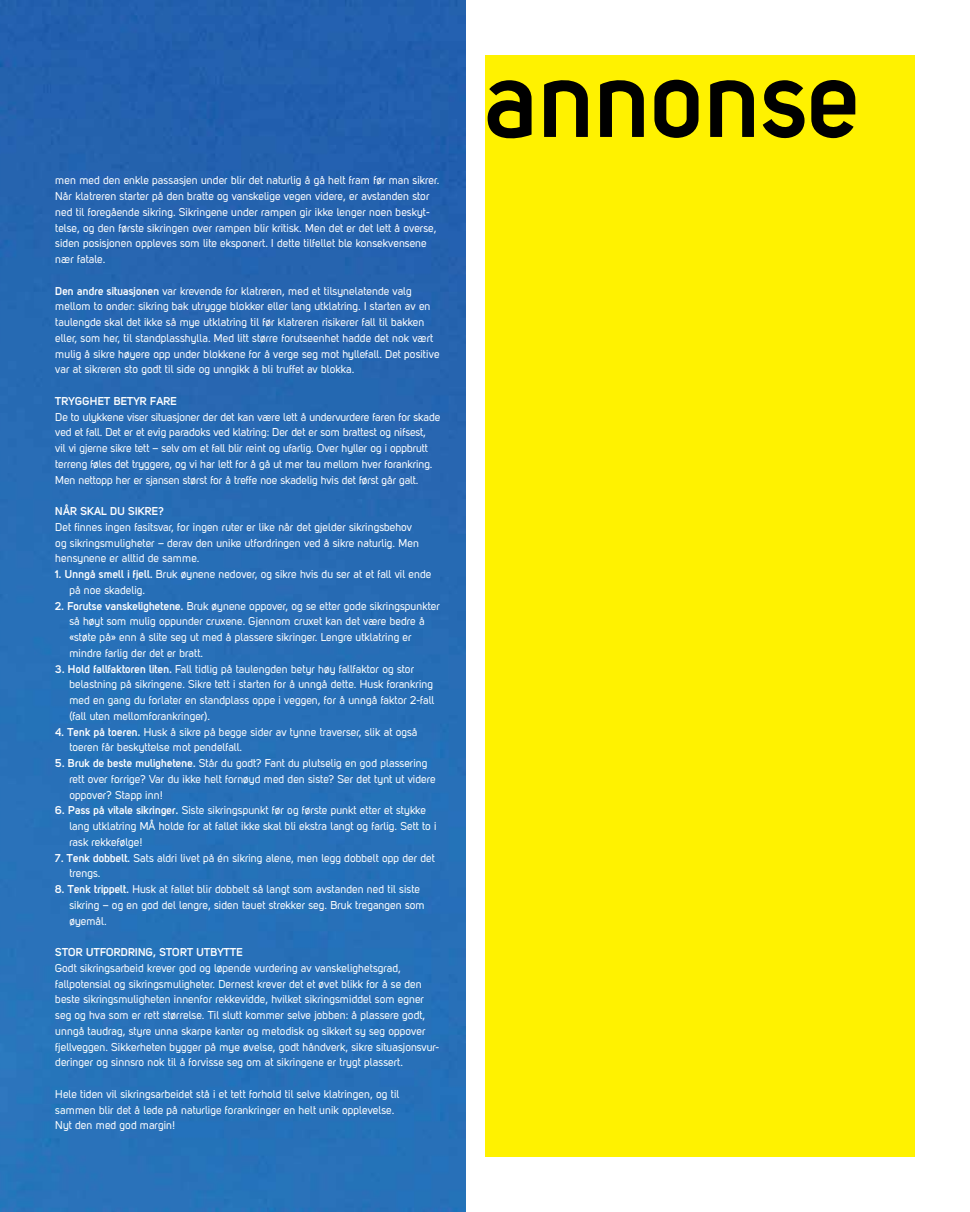
<style>
.page{position:relative;width:970px;height:1212px;background:#fff}
.page>*{position:absolute;margin:0;border:0;box-sizing:border-box;transform-origin:0 0}
.t1{font:700 108px "Uni Sans Semi";color:#000}
.t2{font:11.25px/15.8px "Uni Sans Regular";color:#fff}
.t3{font:700 11.25px "Uni Sans Semi";color:#fff}
.s1{font-family:"Uni Sans Semi";font-weight:700}
</style>
<div class="page">
<img style="left:0;top:0;width:466px;height:1212px">
<div style="left:485px;top:55px;width:429px;height:1102px;background:#fff200"></div>
<p class="t2" style="left:55px;top:172px;width:385px">men med den enkle passasjen under blir det naturlig å gå helt fram før man sikrer.<br>Når klatreren starter på den bratte og vanskelige vegen videre, er avstanden stor ned til foregående sikring. Sikringene under rampen gir ikke lenger noen beskyt&shy;telse, og den første sikringen over rampen blir kritisk. Men det er det lett å overse, siden posisjonen oppleves som lite eksponert. I dette tilfellet ble konsekvensene nær fatale.</p>
<p class="t2" style="left:55px;top:283px;width:386px"><span class="s1">Den andre situasjonen</span> var krevende for klatreren, med et tilsynelatende valg mellom to onder: sikring bak utrygge blokker eller lang utklatring. I starten av en taulengde skal det ikke så mye utklatring til før klatreren risikerer fall til bakken eller, som her, til standplasshylla. Med litt større forutseenhet hadde det nok vært mulig å sikre høyere opp under blokkene for å verge seg mot hyllefall. Det positive var at sikreren sto godt til side og unngikk å bli truffet av blokka.</p>
<p class="t3" style="left:55px;top:394px;width:123px">Trygghet betyr fare</p>
<p class="t2" style="left:55px;top:409px;width:386px">De to ulykkene viser situasjoner der det kan være lett å undervurdere faren for skade ved et fall. Det er et evig paradoks ved klatring: Der det er som brattest og nifsest,<br>vil vi gjerne sikre tett – selv om et fall blir reint og ufarlig. Over hyller og i oppbrutt terreng føles det tryggere, og vi har lett for å gå ut mer tau mellom hver forankring.<br>Men nettopp her er sjansen størst for å treffe noe skadelig hvis det først går galt.</p>
<p class="t3" style="left:55px;top:504px;width:110px">Når skal du sikre?</p>
<p class="t2" style="left:55px;top:519px;width:365px">Det finnes ingen fasitsvar, for ingen ruter er like når det gjelder sikringsbehov og sikringsmuligheter – derav den unike utfordringen ved å sikre naturlig. Men hensynene er alltid de samme.</p>
<p class="t2" style="left:69px;top:566px;width:363px;text-indent:-14px"><span class="s1">1. Unngå smell i fjell.</span> Bruk øynene nedover, og sikre hvis du ser at et fall vil ende på noe skadelig.</p>
<p class="t2" style="left:69px;top:598px;width:372px;text-indent:-14px"><span class="s1">2. Forutse vanskelighetene.</span> Bruk øynene oppover, og se etter gode sikringspunkter så høyt som mulig oppunder cruxene. Gjennom cruxet kan det være bedre å «støte på» enn å slite seg ut med å plassere sikringer. Lengre utklatring er mindre farlig der det er bratt.</p>
<p class="t2" style="left:69px;top:661px;width:366px;text-indent:-14px"><span class="s1">3. Hold fallfaktoren liten.</span> Fall tidlig på taulengden betyr høy fallfaktor og stor belastning på sikringene. Sikre tett i starten for å unngå dette. Husk forankring med en gang du forlater en standplass oppe i veggen, for å unngå faktor 2-fall (fall uten mellomforankringer).</p>
<p class="t2" style="left:69px;top:724px;width:350px;text-indent:-14px"><span class="s1">4. Tenk på toeren.</span> Husk å sikre på begge sider av tynne traverser, slik at også toeren får beskyttelse mot pendelfall.</p>
<p class="t2" style="left:69px;top:755px;width:368px;text-indent:-14px"><span class="s1">5. Bruk de beste mulighetene.</span> Står du godt? Fant du plutselig en god plassering rett over forrige? Var du ikke helt fornøyd med den siste? Ser det tynt ut videre oppover? Stapp inn!</p>
<p class="t2" style="left:69px;top:802px;width:369px;text-indent:-14px"><span class="s1">6. Pass på vitale sikringer.</span> Siste sikringspunkt før og første punkt etter et stykke lang utklatring MÅ holde for at fallet ikke skal bli ekstra langt og farlig. Sett to i rask rekkefølge!</p>
<p class="t2" style="left:69px;top:850px;width:367px;text-indent:-14px"><span class="s1">7. Tenk dobbelt.</span> Sats aldri livet på én sikring alene, men legg dobbelt opp der det trengs.</p>
<p class="t2" style="left:69px;top:881px;width:357px;text-indent:-14px"><span class="s1">8. Tenk trippelt.</span> Husk at fallet blir dobbelt så langt som avstanden ned til siste sikring – og en god del lengre, siden tauet strekker seg. Bruk tregangen som øyemål.</p>
<p class="t3" style="left:55px;top:945px;width:67px">Stor utfordr</p>
<p class="t3" style="left:135px;top:945px;width:109px">ing, stort utbytte</p>
<p class="t2" style="left:55px;top:960px;width:385px">Godt sikringsarbeid krever god og løpende vurdering av vanskelighetsgrad, fallpotensial og sikringsmuligheter. Dernest krever det et øvet blikk for å se den beste sikringsmuligheten innenfor rekkevidde, hvilket sikringsmiddel som egner seg og hva som er rett størrelse. Til slutt kommer selve jobben: å plassere godt, unngå taudrag, styre unna skarpe kanter og metodisk og sikkert sy seg oppover fjellveggen. Sikkerheten bygger på mye øvelse, godt håndverk, sikre situasjonsvur&shy;deringer og sinnsro nok til å forvisse seg om at sikringene er trygt plassert.</p>
<p class="t2" style="left:55px;top:1086px;width:345px">Hele tiden vil sikringsarbeidet stå i et tett forhold til selve klatringen, og til sammen blir det å lede på naturlige forankringer en helt unik opplevelse.<br>Nyt den med god margin!</p>
<h1 class="t1" style="left:485px;top:34px;width:378px">annonse</h1>
</div>
